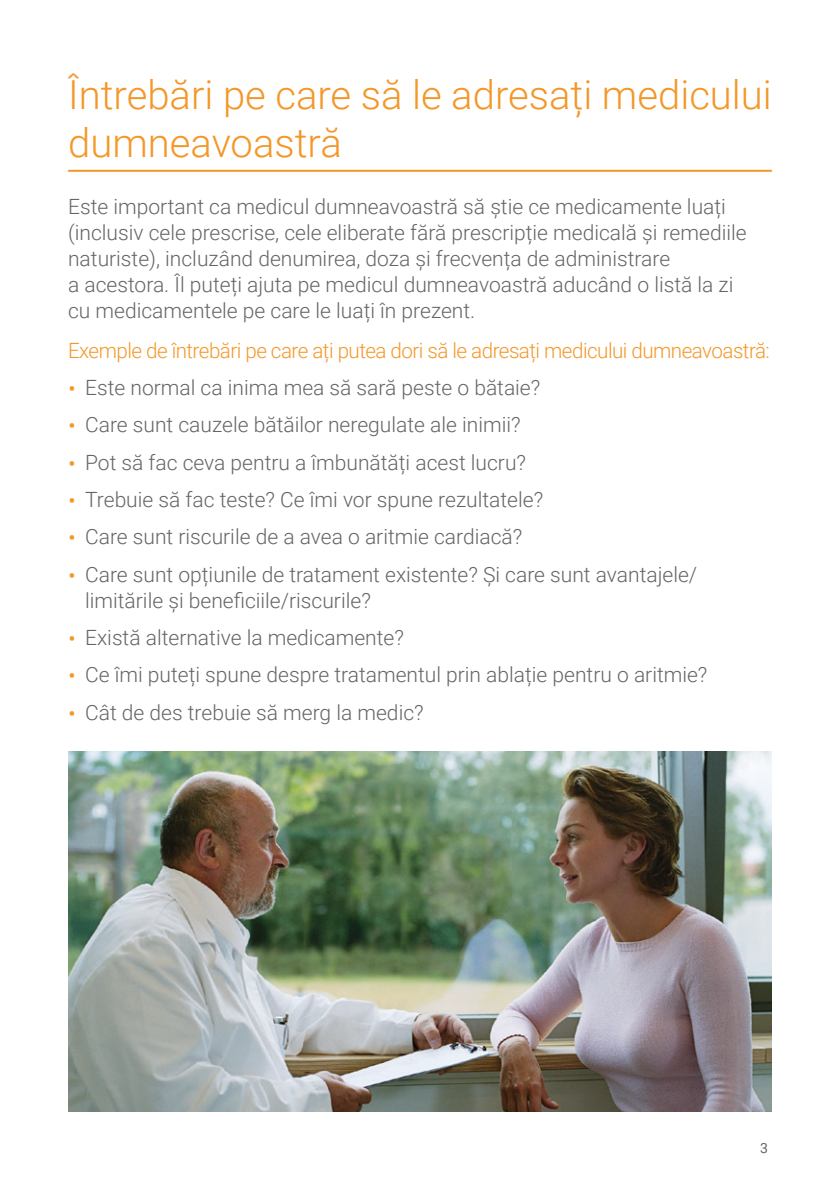
<style>
.page{position:relative;width:840px;height:1191px;background:#fff}
.page>*{position:absolute;margin:0;border:0;box-sizing:border-box;transform-origin:0 0}
.Chapter_Header{font:300 40px/48px "Roboto";color:#f49728}
.Body{font:300 21px/26px "Roboto";color:#646568}
.Head3{font:300 21px "Roboto";letter-spacing:-.025em;color:#f49728}
.t1{font:14px "Roboto";color:#646568}
.s1{font-size:24px;color:#f49728}
</style>
<div class="page">
<img style="left:68px;top:751px;width:703px;height:360px">
<hr style="left:68px;top:170px;width:703px;height:2px;background:#f49728">
<p class="Chapter_Header" style="left:68px;top:70px;width:704px">Întrebări pe care să le adresați medicului dumneavoastră</p>
<p class="Body" style="left:68px;top:193px;width:679px">Este important ca medicul dumneavoastră să știe ce medicamente luați (inclusiv cele prescrise, cele eliberate fără prescripție medicală și remediile naturiste), incluzând denumirea, doza și frecvența de administrare<br>a acestora. Îl puteți ajuta pe medicul dumneavoastră aducând o listă la zi cu medicamentele pe care le luați în prezent.</p>
<p class="Head3" style="left:68px;top:335px;width:703px">Exemple de întrebări pe care ați putea dori să le adresați medicului dumneavoastră:</p>
<p class="Body" style="left:68px;top:374px;width:473px"><span class="s1">•</span> Este normal ca inima mea să sară peste o bătaie?</p>
<p class="Body" style="left:68px;top:411px;width:454px"><span class="s1">•</span> Care sunt cauzele bătăilor neregulate ale inimii?</p>
<p class="Body" style="left:68px;top:448px;width:459px"><span class="s1">•</span> Pot să fac ceva pentru a îmbunătăți acest lucru?</p>
<p class="Body" style="left:68px;top:486px;width:476px"><span class="s1">•</span> Trebuie să fac teste? Ce îmi vor spune rezultatele?</p>
<p class="Body" style="left:68px;top:523px;width:455px"><span class="s1">•</span> Care sunt riscurile de a avea o aritmie cardiacă?</p>
<p class="Body" style="left:85px;top:560px;width:613px;text-indent:-17px"><span class="s1">•</span> Care sunt opțiunile de tratament existente? Și care sunt avantajele/ limitările și beneficiile/riscurile?</p>
<p class="Body" style="left:68px;top:624px;width:337px"><span class="s1">•</span> Există alternative la medicamente?</p>
<p class="Body" style="left:68px;top:661px;width:640px"><span class="s1">•</span> Ce îmi puteți spune despre tratamentul prin ablație pentru o aritmie?</p>
<p class="Body" style="left:68px;top:698px;width:357px"><span class="s1">•</span> Cât de des trebuie să merg la medic?</p>
<p class="t1" style="left:759px;top:1138px;width:9px">3</p>
</div>
